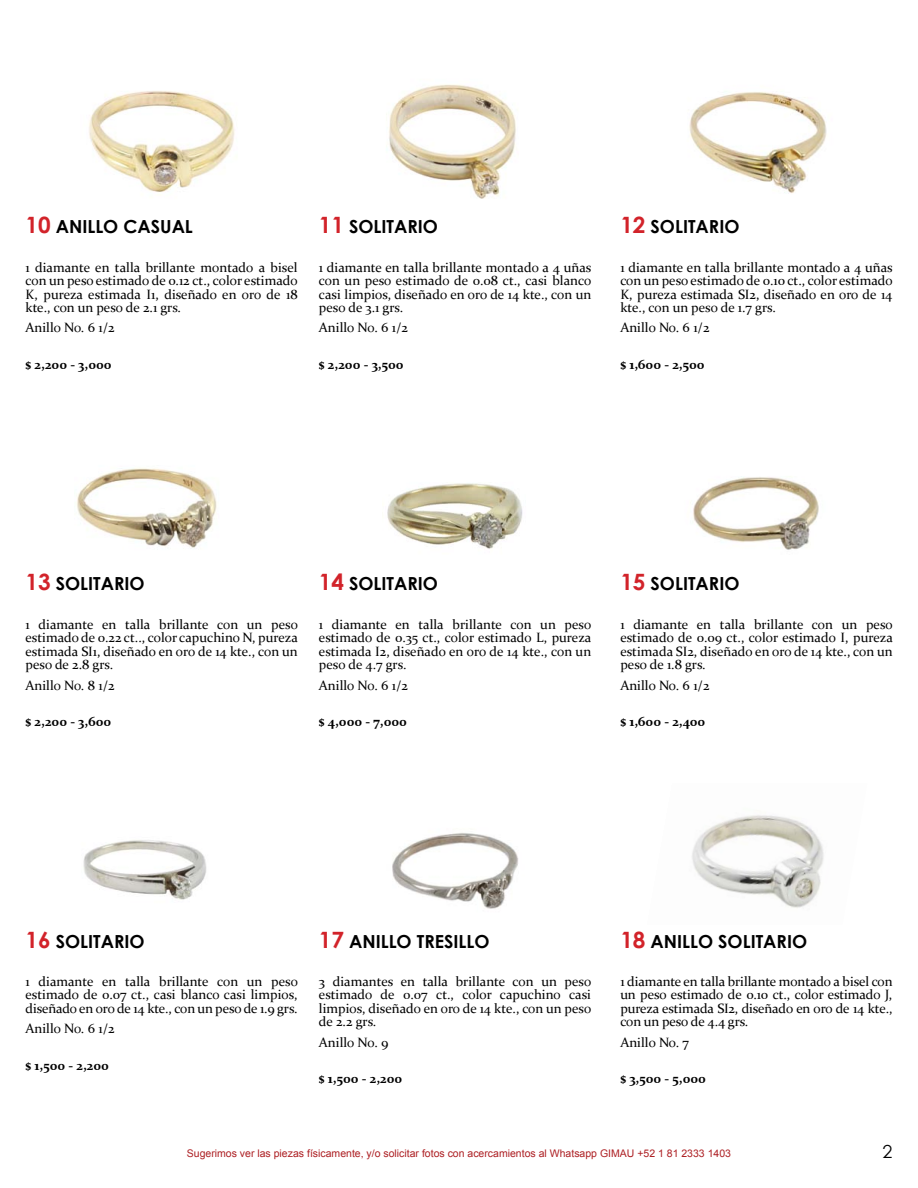
<style>
.page{position:relative;width:918px;height:1188px;background:#fff}
.page>*{position:absolute;margin:0;border:0;box-sizing:border-box;transform-origin:0 0}
.t1{font:700 18px "Century Gothic";color:#000}
.t2{font:18px "Century Gothic";color:#000}
.t3{font:13.5px/13.5px "Constantia";color:#000;text-align:justify}
.t4{font:700 13.5px "Constantia";color:#000}
.t5{font:10.5px "Arial";color:#ad1f23}
.s1{font-size:22.5px;color:#d2232a}
</style>
<div class="page">
<img style="left:89px;top:91px;width:146px;height:102px">
<img style="left:389px;top:84px;width:127px;height:115px">
<img style="left:689px;top:92px;width:138px;height:101px">
<img style="left:76px;top:468px;width:141px;height:80px">
<img style="left:387px;top:483px;width:136px;height:66px">
<img style="left:693px;top:477px;width:126px;height:73px">
<img style="left:83px;top:840px;width:124px;height:60px">
<img style="left:392px;top:833px;width:127px;height:76px">
<img style="left:692px;top:815px;width:132px;height:93px">
<h1 class="t1" style="left:26px;top:213px;width:169px"><span class="s1">10</span> ANILLO CASUAL</h1>
<p class="t3" style="left:26px;top:260px;width:274px">1 diamante en talla brillante montado a bisel con un peso estimado de 0.12 ct., color estimado K, pureza estimada I1, diseñado en oro de 18 kte., con un peso de 2.1 grs.</p>
<p class="t3" style="left:26px;top:321px;width:91px">Anillo No. 6 1/2</p>
<p class="t4" style="left:26px;top:355px;width:88px">$ 2,200 - 3,000</p>
<h1 class="t1" style="left:319px;top:213px;width:121px"><span class="s1">11</span> SOLITARIO</h1>
<p class="t3" style="left:319px;top:260px;width:274px">1 diamante en talla brillante montado a 4 uñas con un peso estimado de 0.08 ct., casi blanco casi limpios, diseñado en oro de 14 kte., con un peso de 3.1 grs.</p>
<p class="t3" style="left:319px;top:321px;width:91px">Anillo No. 6 1/2</p>
<p class="t4" style="left:319px;top:355px;width:86px">$ 2,200 - 3,500</p>
<h1 class="t1" style="left:620px;top:213px;width:121px"><span class="s1">12</span> SOLITARIO</h1>
<p class="t3" style="left:620px;top:260px;width:274px">1 diamante en talla brillante montado a 4 uñas con un peso estimado de 0.10 ct., color estimado K, pureza estimada SI2, diseñado en oro de 14 kte., con un peso de 1.7 grs.</p>
<p class="t3" style="left:620px;top:321px;width:91px">Anillo No. 6 1/2</p>
<p class="t4" style="left:620px;top:355px;width:86px">$ 1,600 - 2,500</p>
<h1 class="t1" style="left:26px;top:570px;width:121px"><span class="s1">13</span> SOLITARIO</h1>
<p class="t3" style="left:26px;top:617px;width:274px">1 diamante en talla brillante con un peso estimado de 0.22 ct.., color capuchino N, pureza estimada SI1, diseñado en oro de 14 kte., con un peso de 2.8 grs.</p>
<p class="t3" style="left:26px;top:678px;width:91px">Anillo No. 8 1/2</p>
<p class="t4" style="left:26px;top:712px;width:87px">$ 2,200 - 3,600</p>
<h1 class="t1" style="left:319px;top:570px;width:121px"><span class="s1">14</span> SOLITARIO</h1>
<p class="t3" style="left:319px;top:617px;width:274px">1 diamante en talla brillante con un peso estimado de 0.35 ct., color estimado L, pureza estimada I2, diseñado en oro de 14 kte., con un peso de 4.7 grs.</p>
<p class="t3" style="left:319px;top:678px;width:91px">Anillo No. 6 1/2</p>
<p class="t4" style="left:319px;top:712px;width:90px">$ 4,000 - 7,000</p>
<h1 class="t1" style="left:620px;top:570px;width:121px"><span class="s1">15</span> SOLITARIO</h1>
<p class="t3" style="left:620px;top:617px;width:274px">1 diamante en talla brillante con un peso estimado de 0.09 ct., color estimado I, pureza estimada SI2, diseñado en oro de 14 kte., con un peso de 1.8 grs.</p>
<p class="t3" style="left:620px;top:678px;width:91px">Anillo No. 6 1/2</p>
<p class="t4" style="left:620px;top:712px;width:87px">$ 1,600 - 2,400</p>
<h1 class="t1" style="left:26px;top:927px;width:121px"><span class="s1">16</span> SOLITARIO</h1>
<p class="t3" style="left:26px;top:974px;width:274px">1 diamante en talla brillante con un peso estimado de 0.07 ct., casi blanco casi limpios, diseñado en oro de 14 kte., con un peso de 1.9 grs.</p>
<p class="t3" style="left:26px;top:1021px;width:91px">Anillo No. 6 1/2</p>
<p class="t4" style="left:26px;top:1056px;width:85px">$ 1,500 - 2,200</p>
<h1 class="t1" style="left:319px;top:927px;width:172px"><span class="s1">17</span> ANILLO TRESILLO</h1>
<p class="t3" style="left:319px;top:974px;width:274px">3 diamantes en talla brillante con un peso estimado de 0.07 ct., color capuchino casi limpios, diseñado en oro de 14 kte., con un peso de 2.2 grs.</p>
<p class="t3" style="left:319px;top:1035px;width:71px">Anillo No. 9</p>
<p class="t4" style="left:319px;top:1070px;width:85px">$ 1,500 - 2,200</p>
<h1 class="t1" style="left:620px;top:927px;width:188px"><span class="s1">18</span> ANILLO SOLITARIO</h1>
<p class="t3" style="left:620px;top:974px;width:274px">1 diamante en talla brillante montado a bisel con un peso estimado de 0.10 ct., color estimado J, pureza estimada SI2, diseñado en oro de 14 kte., con un peso de 4.4 grs.</p>
<p class="t3" style="left:620px;top:1035px;width:70px">Anillo No. 7</p>
<p class="t4" style="left:620px;top:1070px;width:87px">$ 3,500 - 5,000</p>
<p class="t5" style="left:187px;top:1147px;width:546px">Sugerimos ver las piezas físicamente, y/o solicitar fotos con acercamientos al Whatsapp GIMAU +52 1 81 2333 1403</p>
<h1 class="t2" style="left:883px;top:1139px;width:11px">2</h1>
</div>
